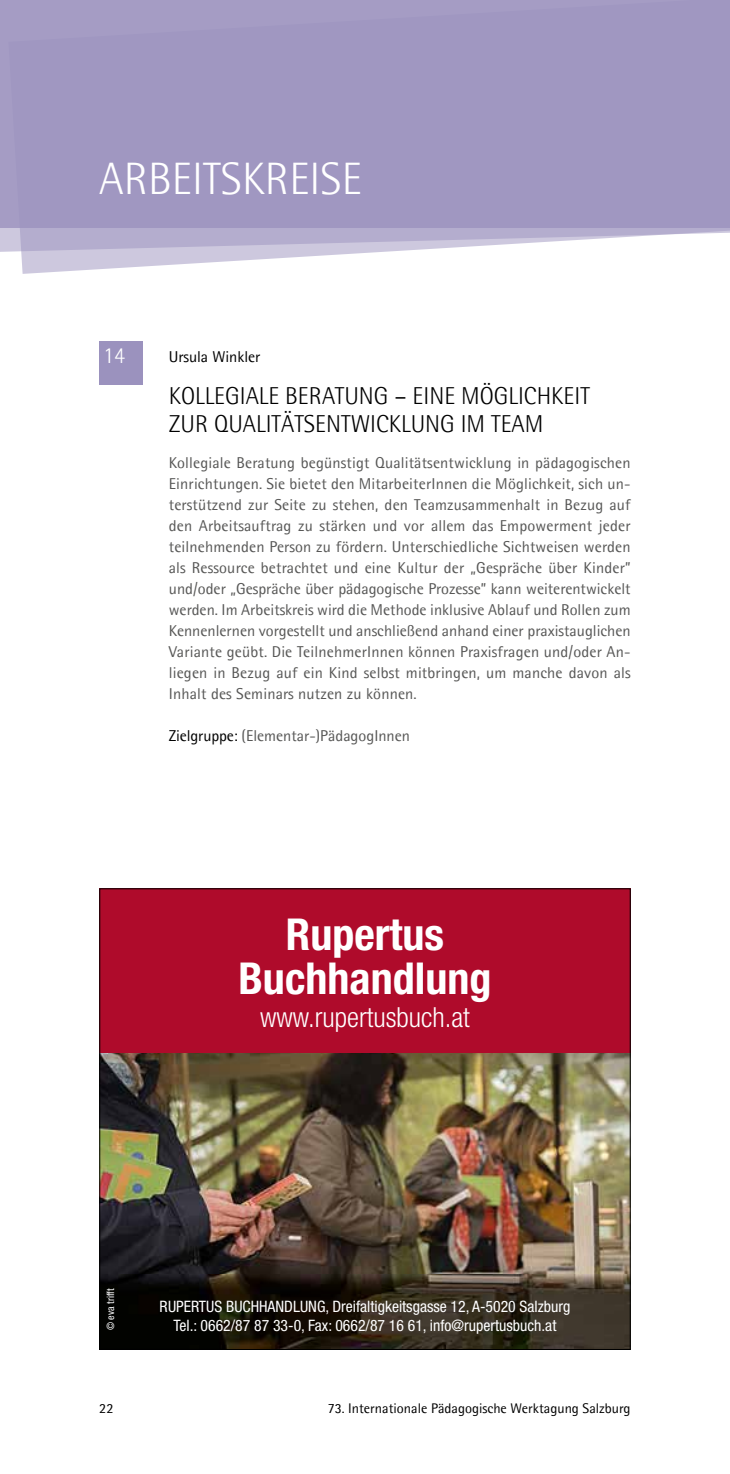
<style>
.page{position:relative;width:730px;height:1474px;background:#fff}
.page>*{position:absolute;margin:0;border:0;box-sizing:border-box;transform-origin:0 0}
.t1{font:300 45.5px "Agfa Rotis Semisans";color:#fff}
.t2{font:700 condensed 44.1px/44.1px "Helvetica Neue LT Std";color:#fff;text-align:center}
.t3{font:300 condensed 27.65px "Helvetica Neue LT Std";color:#fff}
.t4{font:300 24.5px/28px "Agfa Rotis Semisans";color:#000}
.t5{font:300 22.75px "Agfa Rotis Semisans";color:#fff}
.t6{font:15.75px/21px "Agfa Rotis Semisans";letter-spacing:.01em;color:#575756;text-align:justify}
.t7{font:condensed 15.75px/19.2px "Helvetica Neue LT Std";color:#fff;text-align:center}
.t8{font:15.75px "Agfa Rotis Semisans";color:#000}
.t9{font:14px "Agfa Rotis Semisans";color:#000}
.t10{font:condensed 10.15px "Helvetica Neue LT Std";color:#fff}
.s1{font-weight:400}
.s2{color:#000}
</style>
<div class="page">
<svg style="left:21px;top:252px;width:357px;height:22px"></svg>
<svg style="left:0;top:0;width:729px;height:252px;fill:#a097c1"></svg>
<div style="left:99px;top:341px;width:44px;height:44px;background:#9b92be"></div>
<img style="left:101px;top:1052px;width:527px;height:295px">
<div style="left:99px;top:888px;width:531px;height:164px;background:#af0b2b"></div>
<h1 class="t1" style="left:99px;top:153px;width:264px">ARBEITSKREISE</h1>
<h3 class="t5" style="left:103px;top:342px;width:23px">14</h3>
<p class="t8" style="left:169px;top:348px;width:93px">Ursula Winkler</p>
<h3 class="t4" style="left:169px;top:382px;width:422px">KOLLEGIALE BERATUNG <span class="s1">–</span> EINE MÖGLICHKEIT<br>ZUR QUALITÄTSENTWICKLUNG IM TEAM</h3>
<p class="t6" style="left:169px;top:451px;width:463px">Kollegiale Beratung begünstigt Qualitätsentwicklung in pädagogischen Einrichtungen. Sie bietet den MitarbeiterInnen die Möglichkeit, sich un&shy;terstützend zur Seite zu stehen, den Teamzusammenhalt in Bezug auf den Arbeitsauftrag zu stärken und vor allem das Empowerment jeder teilnehmenden Person zu fördern. Unterschiedliche Sichtweisen werden als Ressource betrachtet und eine Kultur der „Gespräche über Kinder” und/oder „Gespräche über pädagogische Prozesse” kann weiterentwickelt werden. Im Arbeitskreis wird die Methode inklusive Ablauf und Rollen zum Kennenlernen vorgestellt und anschließend anhand einer praxistauglichen Variante geübt. Die TeilnehmerInnen können Praxisfragen und/oder An&shy;liegen in Bezug auf ein Kind selbst mitbringen, um manche davon als Inhalt des Seminars nutzen zu können.</p>
<p class="t6" style="left:169px;top:724px;width:242px"><span class="s2">Zielgruppe:</span> (Elementar-)PädagogInnen</p>
<h2 class="t2" style="left:238px;top:911px;width:254px">Rupertus<br>Buchhandlung</h2>
<h3 class="t3" style="left:260px;top:1001px;width:211px">www.rupertusbuch.at</h3>
<p class="t10" style="left:104px;top:1329px;width:43px;rotate:-90deg">© eva trifft</p>
<p class="t7" style="left:159px;top:1296px;width:412px">RUPERTUS BUCHHANDLUNG, Dreifaltigkeitsgasse 12, A-5020 Salzburg<br>Tel.: 0662/87 87 33-0, Fax: 0662/87 16 61, info@rupertusbuch.at</p>
<p class="t9" style="left:99px;top:1399px;width:16px">22</p>
<p class="t9" style="left:327px;top:1399px;width:304px">73. Internationale Pädagogische Werktagung Salzburg</p>
</div>
